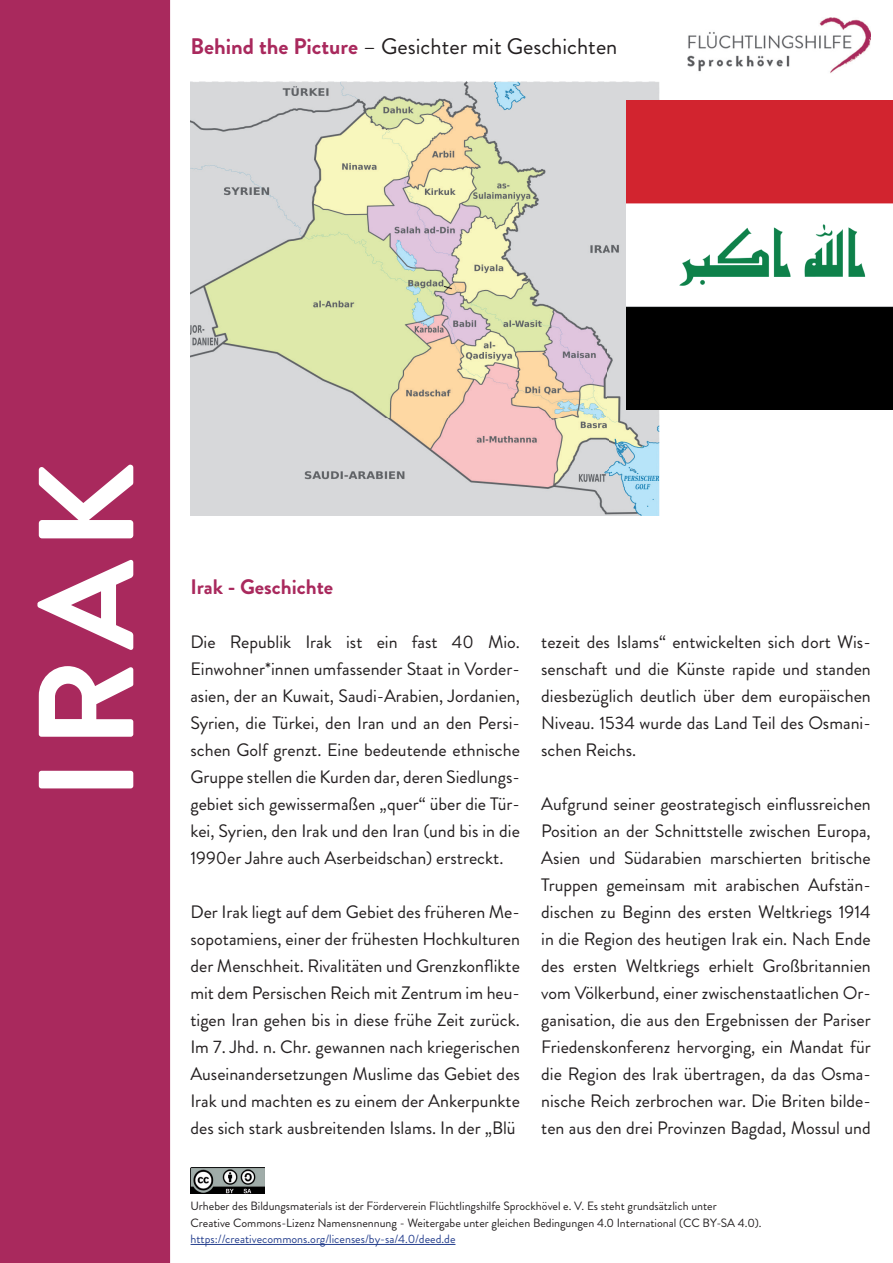
<style>
.page{position:relative;width:893px;height:1263px;background:#fff}
.page>*{position:absolute;margin:0;border:0;box-sizing:border-box;transform-origin:0 0}
.t1{font:700 135px "Brandon Grotesque";color:#fff}
.t2{font:22.5px "Brandon Grotesque";color:#231f20}
.t3{font:700 21px "Brandon Grotesque";color:#a9295d}
.t4{font:18px/27px "Brandon Grotesque";color:#231f20;text-align:justify}
.t5{font:12px/16.5px "Brandon Grotesque";color:#231f20}
.t6{font:12px "Brandon Grotesque";color:#253f8e}
.s1{font-weight:700;color:#a9295d}
</style>
<div class="page">
<div style="left:0;top:0;width:170px;height:1263px;background:#a9295d"></div>
<hr style="left:191px;top:1244px;width:264px;height:1px;background:#253f8e">
<img style="left:191px;top:1168px;width:74px;height:26px">
<img style="left:688px;top:17px;width:183px;height:56px">
<img style="left:190px;top:82px;width:469px;height:433px">
<img style="left:626px;top:100px;width:267px;height:310px">
<p class="t2" style="left:190px;top:31px;width:428px"><span class="s1">Behind the Picture</span> – Gesichter mit Geschichten</p>
<h1 class="t1" style="left:-8px;top:801px;width:340px;rotate:-90deg">IRAK</h1>
<p class="t3" style="left:190px;top:572px;width:144px">Irak - Geschichte</p>
<p class="t4" style="left:190px;top:629px;width:331px">Die Republik Irak ist ein fast 40 Mio.<br>Einwohner*innen umfassender Staat in Vorder&shy;asien, der an Kuwait, Saudi-Arabien, Jordanien, Syrien, die Türkei, den Iran und an den Persi&shy;schen Golf grenzt. Eine bedeutende ethnische Gruppe stellen die Kurden dar, deren Siedlungs&shy;gebiet sich gewissermaßen „quer“ über die Tür&shy;kei, Syrien, den Irak und den Iran (und bis in die 1990er Jahre auch Aserbeidschan) erstreckt.</p>
<p class="t4" style="left:190px;top:899px;width:331px">Der Irak liegt auf dem Gebiet des früheren Me&shy;sopotamiens, einer der frühesten Hochkulturen der Menschheit. Rivalitäten und Grenzkonflikte mit dem Persischen Reich mit Zentrum im heu&shy;tigen Iran gehen bis in diese frühe Zeit zurück.<br>Im 7. Jhd. n. Chr. gewannen nach kriegerischen Auseinandersetzungen Muslime das Gebiet des Irak und machten es zu einem der Ankerpunkte des sich stark ausbreitenden Islams. In der „Blü</p>
<p class="t4" style="left:541px;top:629px;width:331px">tezeit des Islams“ entwickelten sich dort Wis&shy;senschaft und die Künste rapide und standen diesbezüglich deutlich über dem europäischen Niveau. 1534 wurde das Land Teil des Osmani&shy;schen Reichs.</p>
<p class="t4" style="left:541px;top:791px;width:331px">Aufgrund seiner geostrategisch einflussreichen Position an der Schnittstelle zwischen Europa, Asien und Südarabien marschierten britische Truppen gemeinsam mit arabischen Aufstän&shy;dischen zu Beginn des ersten Weltkriegs 1914 in die Region des heutigen Irak ein. Nach Ende des ersten Weltkriegs erhielt Großbritannien vom Völkerbund, einer zwischenstaatlichen Or&shy;ganisation, die aus den Ergebnissen der Pariser Friedenskonferenz hervorging, ein Mandat für die Region des Irak übertragen, da das Osma&shy;nische Reich zerbrochen war. Die Briten bilde&shy;ten aus den drei Provinzen Bagdad, Mossul und</p>
<p class="t5" style="left:191px;top:1198px;width:572px">Urheber des Bildungsmaterials ist der Förderverein Flüchtlingshilfe Sprockhövel e. V. Es steht grundsätzlich unter<br>Creative Commons-Lizenz Namensnennung - Weitergabe unter gleichen Bedingungen 4.0 International (CC BY-SA 4.0).</p>
<p class="t6" style="left:191px;top:1231px;width:266px">https://creativecommons.org/licenses/by-sa/4.0/deed.de</p>
</div>
